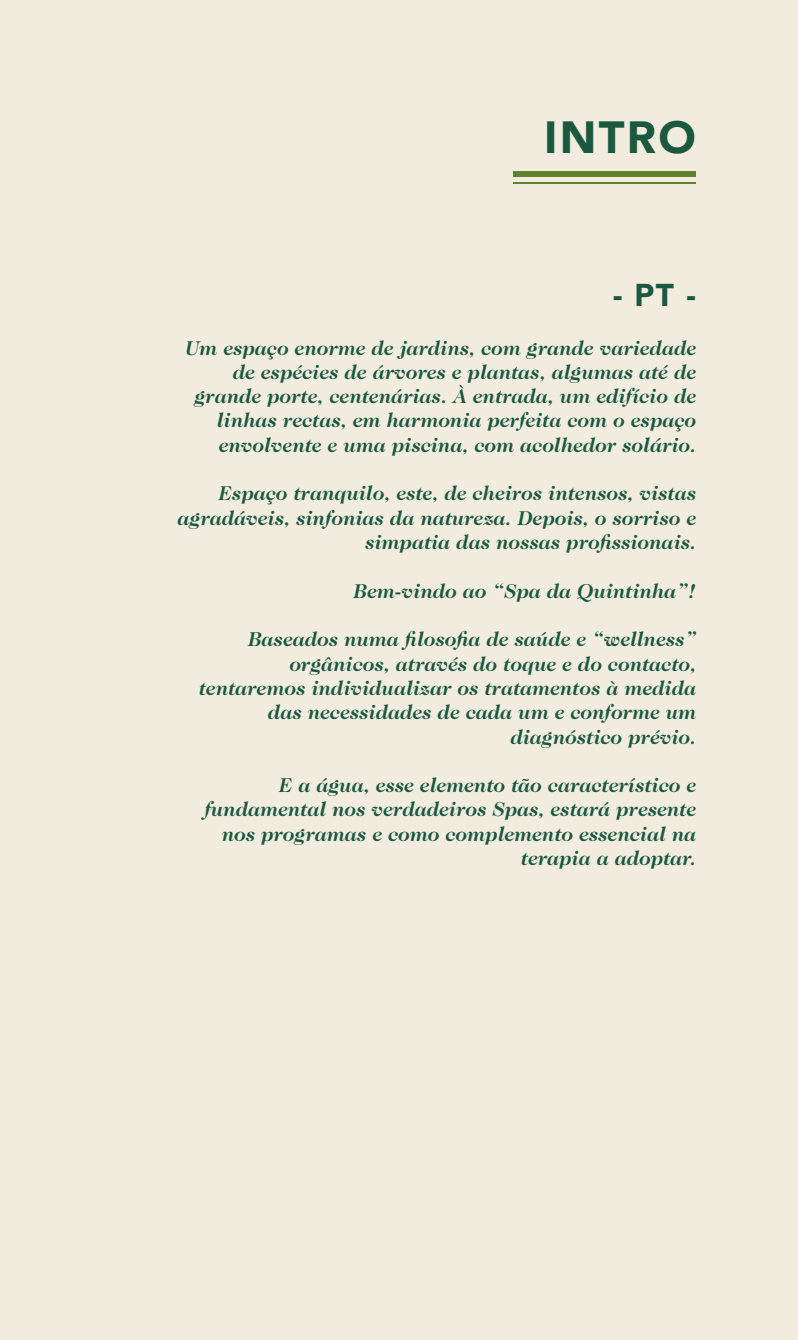
<style>
.page{position:relative;width:798px;height:1340px;background:#fff}
.page>*{position:absolute;margin:0;border:0;box-sizing:border-box;transform-origin:0 0}
.t1{font:900 45px "Avenir";letter-spacing:.05em;color:#1b5840}
.t2{font:900 31.5px "Avenir";color:#1b5840}
.t3{font:italic 700 20.25px/24.3px "Caslon Two Twenty Four";color:#1b5840;text-align:right}
</style>
<div class="page">
<div style="left:0;top:0;width:797px;height:1339px;background:#f1ecde"></div>
<div style="left:513px;top:171px;width:182px;height:6px;background:#5f822d"></div>
<hr style="left:513px;top:182px;width:182px;height:1px;background:#5f822d">
<p class="t1" style="left:544px;top:99px;width:153px">INTRO</p>
<p class="t2" style="left:613px;top:268px;width:84px">- PT -</p>
<p class="t3" style="left:185px;top:335px;width:512px">Um espaço enorme de jardins, com grande variedade de espécies de árvores e plantas, algumas até de</p>
<p class="t3" style="left:216px;top:384px;width:480px;text-align:justify;text-indent:-22px">grande porte, centenárias. À entrada, um edifício de linhas rectas, em harmonia perfeita com o espaço envolvente e uma piscina, com acolhedor solário.</p>
<p class="t3" style="left:177px;top:481px;width:520px">Espaço tranquilo, este, de cheiros intensos, vistas agradáveis, sinfonias da natureza. Depois, o sorriso e simpatia das nossas profissionais.</p>
<p class="t3" style="left:353px;top:578px;width:344px">Bem-vindo ao “Spa da Quintinha”!</p>
<p class="t3" style="left:248px;top:627px;width:449px">Baseados numa filosofia de saúde e “wellness”</p>
<p class="t3" style="left:289px;top:651px;width:408px">orgânicos, através do toque e do contacto,</p>
<p class="t3" style="left:198px;top:675px;width:498px">tentaremos individualizar os tratamentos à medida das necessidades de cada um e conforme um</p>
<p class="t3" style="left:510px;top:724px;width:187px">diagnóstico prévio.</p>
<p class="t3" style="left:278px;top:773px;width:418px">E a água, esse elemento tão característico e</p>
<p class="t3" style="left:204px;top:797px;width:493px">fundamental nos verdadeiros Spas, estará presente nos programas e como complemento essencial na</p>
<p class="t3" style="left:520px;top:845px;width:177px">terapia a adoptar.</p>
</div>
